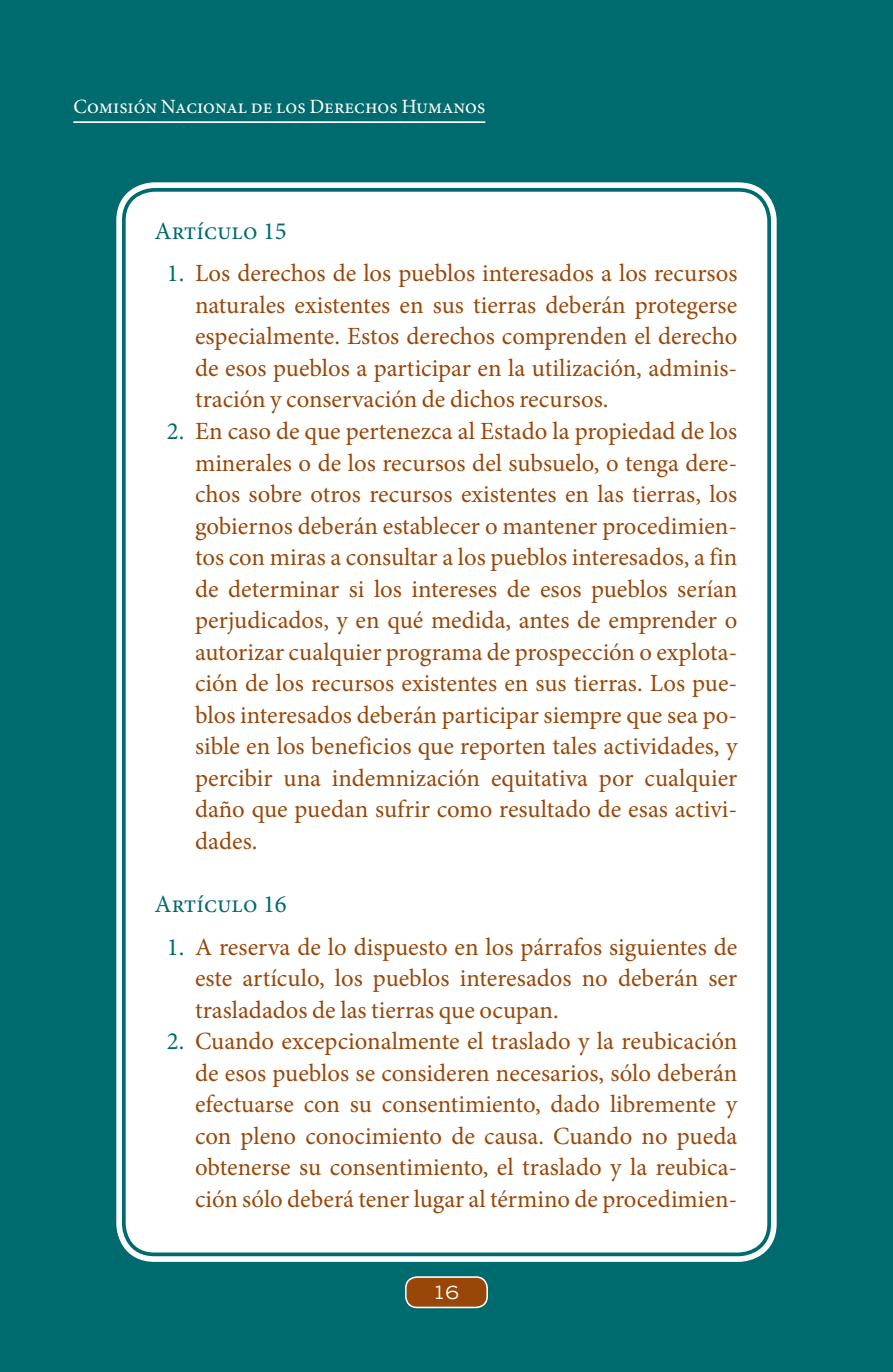
<style>
.page{position:relative;width:893px;height:1372px;background:#fff}
.page>*{position:absolute;margin:0;border:0;box-sizing:border-box;transform-origin:0 0}
.t1{font:24.75px/31.5px "Minion Pro";letter-spacing:-.005em;color:#994708;text-align:justify}
.t2{font:24.75px "Minion Pro";color:#006b6e}
.t3{font:20.25px "Minion Pro";color:#fff}
.t4{font:expanded 18px "Trade Gothic LT Std";color:#fff}
.s1{color:#006b6e}
</style>
<div class="page">
<div style="left:0;top:0;width:893px;height:1371px;background:#006b6e"></div>
<hr style="left:73px;top:121px;width:412px;height:2px;background:#fff">
<div style="left:406px;top:1276px;width:81px;height:31px;background:#994708;border-radius:11px"></div>
<div style="left:405px;top:1276px;width:83px;height:32px;border:2px solid #fff;border-radius:11px"></div>
<div style="left:127px;top:193px;width:639px;height:1058px;background:#fff;border-radius:28px"></div>
<div style="left:116px;top:182px;width:661px;height:1079px;border:6px solid #fff;border-radius:35px"></div>
<p class="t3" style="left:73px;top:93px;width:413px">Comisión Nacional de los Derechos Humanos</p>
<p class="t2" style="left:155px;top:214px;width:134px">Artículo 15</p>
<p class="t1" style="left:195px;top:258px;width:544px;text-indent:-28px"><span class="s1">1.</span> Los derechos de los pueblos interesados a los recursos naturales existentes en sus tierras deberán protegerse especialmente. Estos derechos comprenden el derecho de esos pueblos a participar en la utilización, adminis&shy;tración y conservación de dichos recursos.</p>
<p class="t1" style="left:195px;top:415px;width:544px;text-indent:-28px"><span class="s1">2.</span> En caso de que pertenezca al Estado la propiedad de los minerales o de los recursos del subsuelo, o tenga dere&shy;chos sobre otros recursos existentes en las tierras, los gobiernos deberán establecer o mantener procedimien&shy;tos con miras a consultar a los pueblos interesados, a fin de determinar si los intereses de esos pueblos serían perjudicados, y en qué medida, antes de emprender o autorizar cualquier programa de prospección o explota&shy;ción de los recursos existentes en sus tierras. Los pue&shy;blos interesados deberán participar siempre que sea po&shy;sible en los beneficios que reporten tales actividades, y percibir una indemnización equitativa por cualquier daño que puedan sufrir como resultado de esas activi&shy;dades.</p>
<p class="t2" style="left:155px;top:887px;width:134px">Artículo 16</p>
<p class="t1" style="left:195px;top:931px;width:544px;text-indent:-28px"><span class="s1">1.</span> A reserva de lo dispuesto en los párrafos siguientes de este artículo, los pueblos interesados no deberán ser trasladados de las tierras que ocupan.</p>
<p class="t1" style="left:195px;top:1025px;width:544px;text-indent:-28px"><span class="s1">2.</span> Cuando excepcionalmente el traslado y la reubicación de esos pueblos se consideren necesarios, sólo deberán efectuarse con su consentimiento, dado libremente y con pleno conocimiento de causa. Cuando no pueda obtenerse su consentimiento, el traslado y la reubica&shy;ción sólo deberá tener lugar al término de procedimien-</p>
<p class="t4" style="left:433px;top:1280px;width:27px">16</p>
</div>
